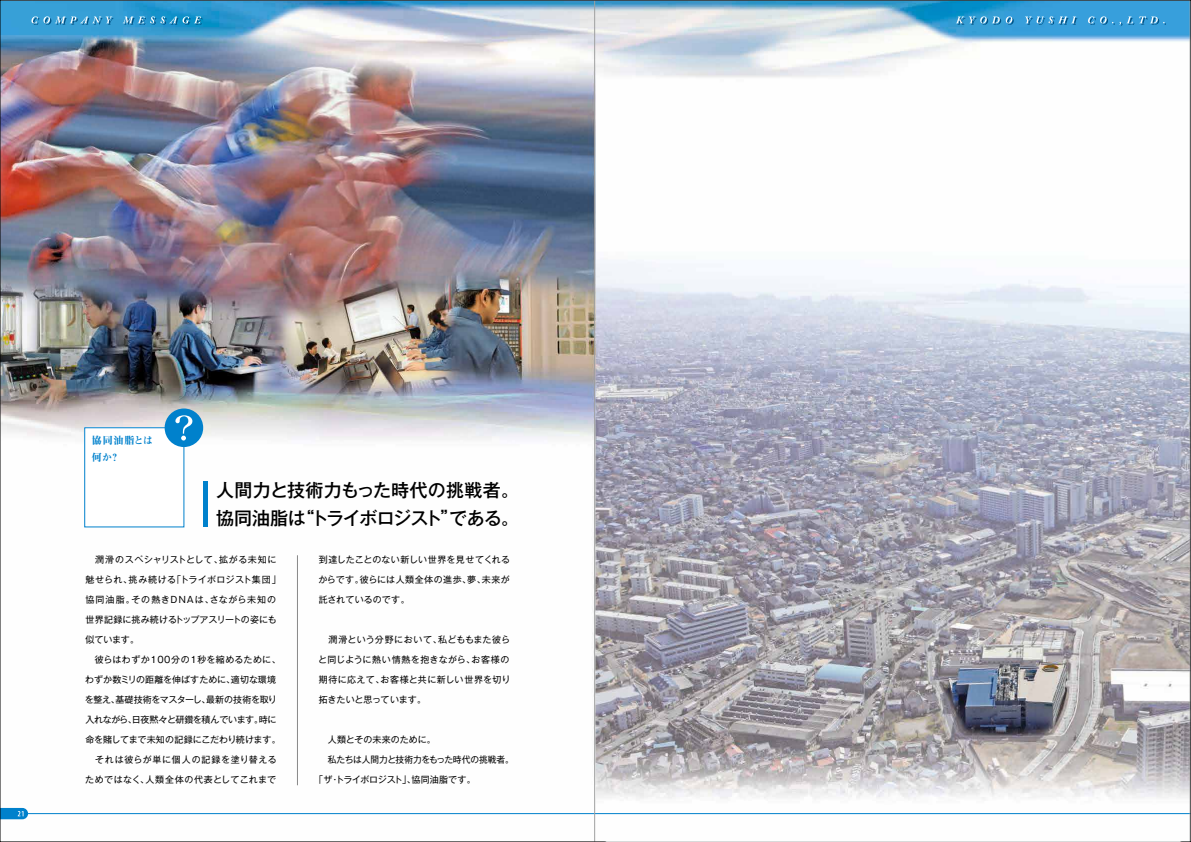
<style>
.page{position:relative;width:1191px;height:842px;background:#fff}
.page>*{position:absolute;margin:0;border:0;box-sizing:border-box;transform-origin:0 0}
.t1{font:500 18px/28px "Gothic MB101 Pro";letter-spacing:-.02em;color:#000}
.t2{font:10px/17px "Midashi Min Pro MA31";letter-spacing:.055em;color:#0081cc}
.t3{font:9px "Gothic MB101 Pro";letter-spacing:.01em;color:#000}
.t4{font:9px "Gothic MB101 Pro";letter-spacing:.05em;color:#000}
.t5{font:9px "Gothic MB101 Pro";letter-spacing:-.015em;color:#000}
.t6{font:9px "Gothic MB101 Pro";letter-spacing:-.035em;color:#000}
.t7{font:9px "Gothic MB101 Pro";letter-spacing:.04em;color:#000}
.t8{font:9px "Gothic MB101 Pro";letter-spacing:-.02em;color:#000}
.t9{font:9px "Gothic MB101 Pro";letter-spacing:.07em;color:#000}
.t10{font:9px "Gothic MB101 Pro";letter-spacing:.045em;color:#000}
.t11{font:9px "Gothic MB101 Pro";letter-spacing:.075em;color:#000}
</style>
<div class="page">
<img style="left:0;top:0;width:1191px;height:842px">
<p class="t2" style="left:92px;top:431px;width:62px">協同油脂とは何か？</p>
<h1 class="t1" style="left:216px;top:474px;width:304px">人間力と技術力もった時代の挑戦者。協同油脂は“トライボロジスト”である。</h1>
<p class="t4" style="left:85px;top:552px;width:193px">　潤滑のスペシャリストとして、拡がる未知に</p>
<p class="t4" style="left:85px;top:572px;width:197px">魅せられ、挑み続ける「トライボロジスト集団」</p>
<p class="t9" style="left:85px;top:592px;width:192px">協同油脂。その熱きＤＮＡは、さながら未知の</p>
<p class="t3" style="left:85px;top:612px;width:193px">世界記録に挑み続けるトップアスリートの姿にも</p>
<p class="t3" style="left:85px;top:632px;width:55px">似ています。</p>
<p class="t3" style="left:85px;top:652px;width:197px">　彼らはわずか１００分の１秒を縮めるために、</p>
<p class="t3" style="left:85px;top:672px;width:192px">わずか数ミリの距離を伸ばすために、適切な環境</p>
<p class="t6" style="left:85px;top:692px;width:194px">を整え、基礎技術をマスターし、最新の技術を取り</p>
<p class="t6" style="left:85px;top:712px;width:193px">入れながら、日夜黙々と研鑽を積んでいます。時に</p>
<p class="t8" style="left:85px;top:732px;width:197px">命を賭してまで未知の記録にこだわり続けます。</p>
<p class="t11" style="left:85px;top:752px;width:193px">　それは彼らが単に個人の記録を塗り替える</p>
<p class="t10" style="left:85px;top:772px;width:192px">ためではなく、人類全体の代表としてこれまで</p>
<p class="t3" style="left:319px;top:552px;width:193px">到達したことのない新しい世界を見せてくれる</p>
<p class="t4" style="left:318px;top:572px;width:193px">からです。彼らには人類全体の進歩、夢、未来が</p>
<p class="t3" style="left:319px;top:592px;width:92px">託されているのです。</p>
<p class="t3" style="left:319px;top:632px;width:193px">　潤滑という分野において、私どももまた彼ら</p>
<p class="t7" style="left:318px;top:652px;width:193px">と同じように熱い情熱を抱きながら、お客様の</p>
<p class="t7" style="left:319px;top:672px;width:193px">期待に応えて、お客様と共に新しい世界を切り</p>
<p class="t5" style="left:319px;top:692px;width:109px">拓きたいと思っています。</p>
<p class="t3" style="left:319px;top:732px;width:118px">　人類とその未来のために。</p>
<p class="t5" style="left:328px;top:752px;width:187px">私たちは人間力と技術力をもった時代の挑戦者。</p>
<p class="t5" style="left:314px;top:772px;width:163px">「ザ・トライボロジスト」、協同油脂です。</p>
</div>
